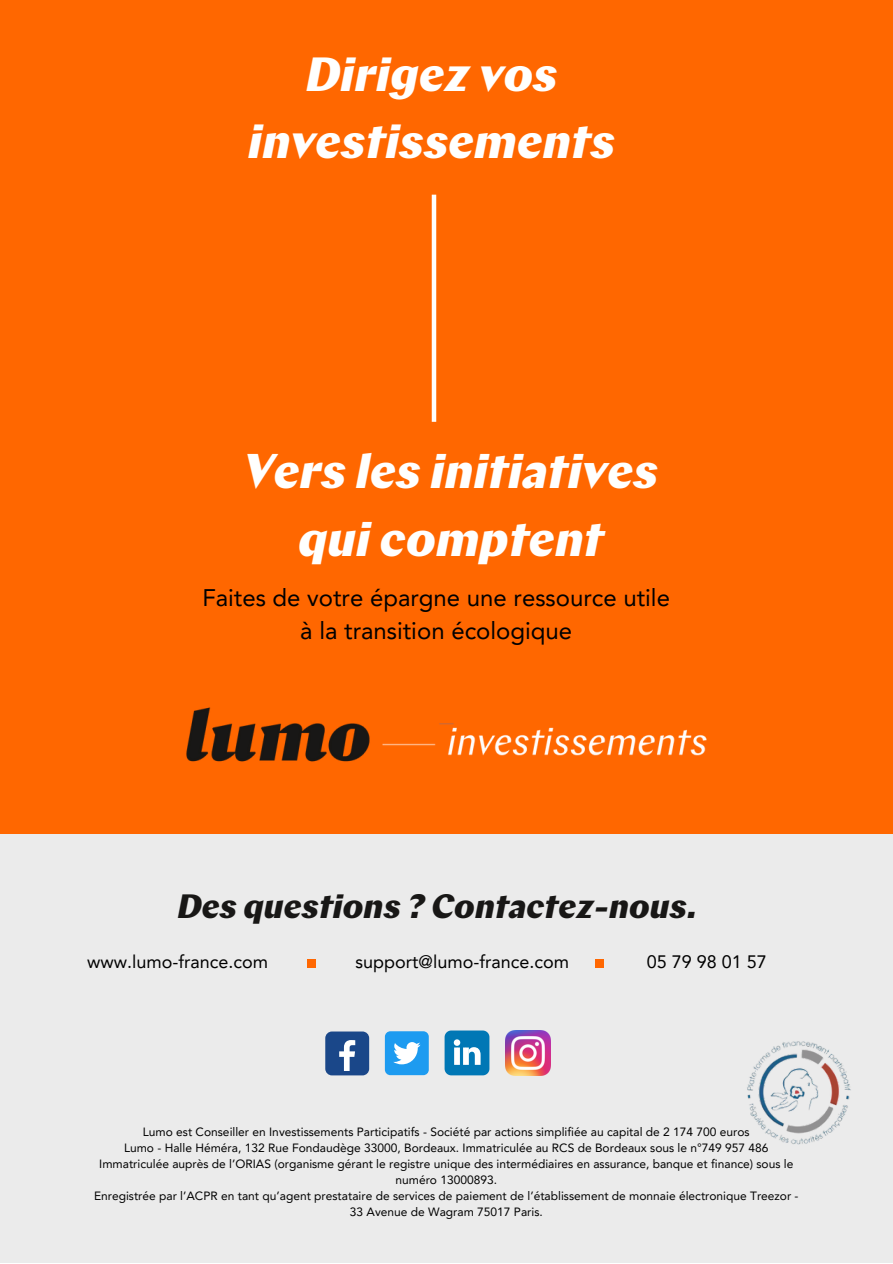
<style>
.page{position:relative;width:893px;height:1264px;background:#fff}
.page>*{position:absolute;margin:0;border:0;box-sizing:border-box;transform-origin:0 0}
.t1{font:italic 900 48.6px/67.8px "Chap";color:#fffffe;text-align:center}
.t2{font:italic 900 47.85px/66.8px "Chap";color:#fffffe;text-align:center}
.t3{font:italic 900 33.75px "Chap";color:#181716}
.t4{font:24px/32.5px "Avenir LT Pro";color:#000;text-align:center}
.t5{font:18px "Avenir LT Pro";color:#000}
.t6{font:12px/16px "Avenir LT Pro";color:#000;text-align:center}
</style>
<div class="page">
<div style="left:0;top:0;width:892px;height:1262px;background:#ebebeb"></div>
<div style="left:307px;top:959px;width:9px;height:8px;background:#ff6701"></div>
<div style="left:595px;top:959px;width:9px;height:8px;background:#ff6701"></div>
<img style="left:505px;top:1030px;width:45px;height:45px">
<div style="left:325px;top:1031px;width:44px;height:44px;background:#1a4789;border-radius:7px"></div>
<svg style="left:339px;top:1040px;width:16px;height:30px"></svg>
<div style="left:385px;top:1031px;width:44px;height:44px;background:#1d9bf0;border-radius:5px"></div>
<svg style="left:393px;top:1042px;width:27px;height:22px"></svg>
<svg style="left:444px;top:1030px;width:45px;height:45px;background:#3593c3"></svg>
<div style="left:0;top:0;width:892px;height:833px;background:#ff6700"></div>
<div style="left:431px;top:195px;width:5px;height:227px;background:#fffffe"></div>
<img style="left:186px;top:707px;width:521px;height:55px">
<img style="left:747px;top:1041px;width:104px;height:104px">
<p class="t2" style="left:248px;top:45px;width:368px">Dirigez vos investissements</p>
<p class="t1" style="left:244px;top:442px;width:416px">Vers les initiatives qui comptent</p>
<p class="t4" style="left:202px;top:584px;width:469px">Faites de votre épargne une ressource utile à la transition écologique</p>
<p class="t3" style="left:177px;top:892px;width:521px">Des questions ? Contactez-nous.</p>
<p class="t5" style="left:87px;top:954px;width:182px">www.lumo-france.com</p>
<p class="t5" style="left:355px;top:954px;width:215px">support@lumo-france.com</p>
<p class="t5" style="left:646px;top:954px;width:121px">05 79 98 01 57</p>
<p class="t6" style="left:143px;top:1125px;width:608px">Lumo est Conseiller en Investissements Participatifs - Société par actions simplifiée au capital de 2 174 700 euros</p>
<p class="t6" style="left:124px;top:1140px;width:646px">Lumo - Halle Héméra, 132 Rue Fondaudège 33000, Bordeaux. Immatriculée au RCS de Bordeaux sous le n°749 957 486</p>
<p class="t6" style="left:99px;top:1156px;width:695px">Immatriculée auprès de l’ORIAS (organisme gérant le registre unique des intermédiaires en assurance, banque et finance) sous le numéro 13000893.</p>
<p class="t6" style="left:94px;top:1188px;width:706px">Enregistrée par l’ACPR en tant qu’agent prestataire de services de paiement de l’établissement de monnaie électronique Treezor -<br>33 Avenue de Wagram 75017 Paris.</p>
</div>
